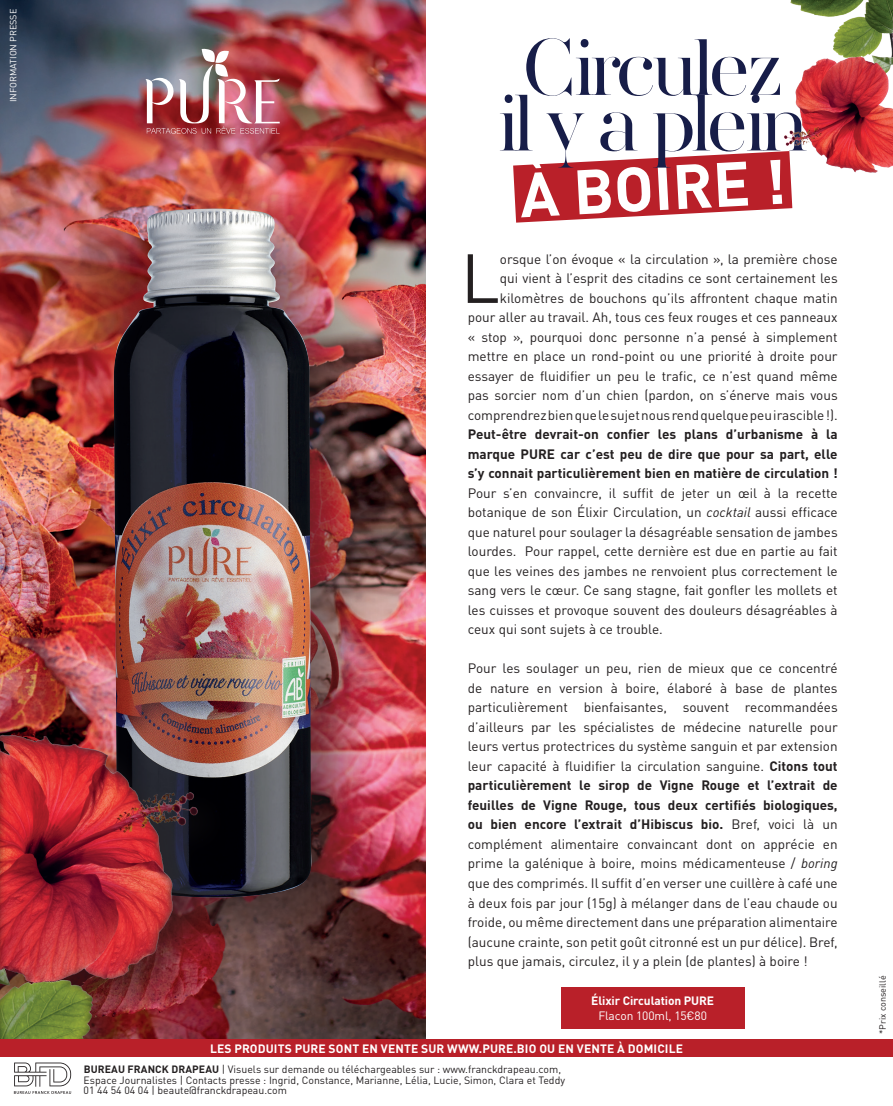
<style>
.page{position:relative;width:893px;height:1106px;background:#fff}
.page>*{position:absolute;margin:0;border:0;box-sizing:border-box;transform-origin:0 0}
.t1{font:300 82.5px "AW Conqueror Didot";letter-spacing:-.05em;color:#171d48}
.t2{font:68.25px "DIN Pro";color:#231f20}
.t3{font:700 61.8px "DIN Pro";color:#fff}
.t4{font:13.5px/19.5px "DIN Pro";color:#231f20;text-align:justify}
.t5{font:700 13.5px/19.5px "DIN Pro";color:#231f20;text-align:justify}
.t6{font:700 12px "DIN Pro";letter-spacing:.01em;color:#fff}
.t7{font:700 12px "DIN Pro";letter-spacing:-.01em;color:#fff}
.t8{font:12px "DIN Pro";letter-spacing:-.01em;color:#fff}
.t9{font:10.5px/10.5px "DIN Pro";color:#231f20}
.t10{font:9px "DIN Pro";color:#fff}
.t11{font:9px "DIN Pro";color:#231f20}
.s1{font-style:italic}
.s2{font-weight:700}
</style>
<div class="page">
<img style="left:0;top:0;width:425px;height:1039px">
<svg style="left:513px;top:156px;width:279px;height:67px"></svg>
<div style="left:93px;top:189px;width:292px;height:782px;background:#231f20;opacity:.6"></div>
<img style="left:114px;top:208px;width:198px;height:498px">
<div style="left:0;top:706px;width:422px;height:345px;background:#231f20;opacity:.8"></div>
<div style="left:0;top:1039px;width:893px;height:18px;background:#b92029"></div>
<img style="left:145px;top:49px;width:135px;height:85px">
<svg style="left:14px;top:1062px;width:57px;height:31px"></svg>
<img style="left:680px;top:0;width:213px;height:185px">
<div style="left:561px;top:987px;width:183px;height:41px;background:#b92029"></div>
<p class="t10" style="left:6px;top:102px;width:95px;rotate:-90deg">INFORMATION PRESSE</p>
<h1 class="t1" style="left:522px;top:5px;width:263px">Circulez</h1>
<h1 class="t1" style="left:498px;top:60px;width:311px">il y a plein</h1>
<h3 class="t3" style="left:517px;top:144px;width:268px;rotate:-3deg">À BOIRE !</h3>
<p class="t4" style="left:468px;top:248px;width:371px;text-align:right">orsque l’on évoque « la circulation », la première chose<br>qui vient à l’esprit des citadins ce sont certainement les kilomètres de bouchons qu’ils affrontent chaque matin<br>pour aller au travail. Ah, tous ces feux rouges et ces panneaux « stop », pourquoi donc personne n’a pensé à simplement mettre en place un rond-point ou une priorité à droite pour essayer de fluidifier un peu le trafic, ce n’est quand même pas sorcier nom d’un chien (pardon, on s’énerve mais vous comprendrez bien que le sujet nous rend quelque peu irascible !).</p>
<p class="t5" style="left:468px;top:423px;width:371px">Peut-être devrait-on confier les plans d’urbanisme à la marque PURE car c’est peu de dire que pour sa part, elle s’y connait particulièrement bien en matière de circulation !</p>
<p class="t4" style="left:468px;top:482px;width:371px">Pour s’en convaincre, il suffit de jeter un œil à la recette botanique de son Élixir Circulation, un <span class="s1">cocktail</span> aussi efficace que naturel pour soulager la désagréable sensation de jambes lourdes. Pour rappel, cette dernière est due en partie au fait que les veines des jambes ne renvoient plus correctement le sang vers le cœur. Ce sang stagne, fait gonfler les mollets et les cuisses et provoque souvent des douleurs désagréables à ceux qui sont sujets à ce trouble.</p>
<p class="t4" style="left:468px;top:657px;width:371px">Pour les soulager un peu, rien de mieux que ce concentré de nature en version à boire, élaboré à base de plantes particulièrement bienfaisantes, souvent recommandées d’ailleurs par les spécialistes de médecine naturelle pour leurs vertus protectrices du système sanguin et par extension leur capacité à fluidifier la circulation sanguine. <span class="s2">Citons tout particulièrement le sirop de Vigne Rouge et l’extrait de feuilles de Vigne Rouge, tous deux certifiés biologiques, ou bien encore l’extrait d’Hibiscus bio.</span> Bref, voici là un complément alimentaire convaincant dont on apprécie en prime la galénique à boire, moins médicamenteuse / <span class="s1">boring </span>que des comprimés. Il suffit d’en verser une cuillère à café une à deux fois par jour (15g) à mélanger dans de l’eau chaude ou froide, ou même directement dans une préparation alimentaire (aucune crainte, son petit goût citronné est un pur délice). Bref, plus que jamais, circulez, il y a plein (de plantes) à boire !</p>
<h2 class="t2" style="left:461px;top:224px;width:41px">L</h2>
<p class="t7" style="left:591px;top:990px;width:124px">Élixir Circulation PURE</p>
<p class="t8" style="left:598px;top:1006px;width:110px">Flacon 100ml, 15€80</p>
<p class="t6" style="left:210px;top:1038px;width:474px">LES PRODUITS PURE SONT EN VENTE SUR WWW.PURE.BIO OU EN VENTE À DOMICILE</p>
<p class="t9" style="left:84px;top:1062px;width:483px"><span class="s2">BUREAU FRANCK DRAPEAU</span> | Visuels sur demande ou téléchargeables sur : www.franckdrapeau.com,<br>Espace Journalistes | Contacts presse : Ingrid, Constance, Marianne, Lélia, Lucie, Simon, Clara et Teddy<br>01 44 54 04 04 | beaute@franckdrapeau.com</p>
<p class="t11" style="left:875px;top:1033px;width:60px;rotate:-90deg">*Prix conseillé</p>
</div>
